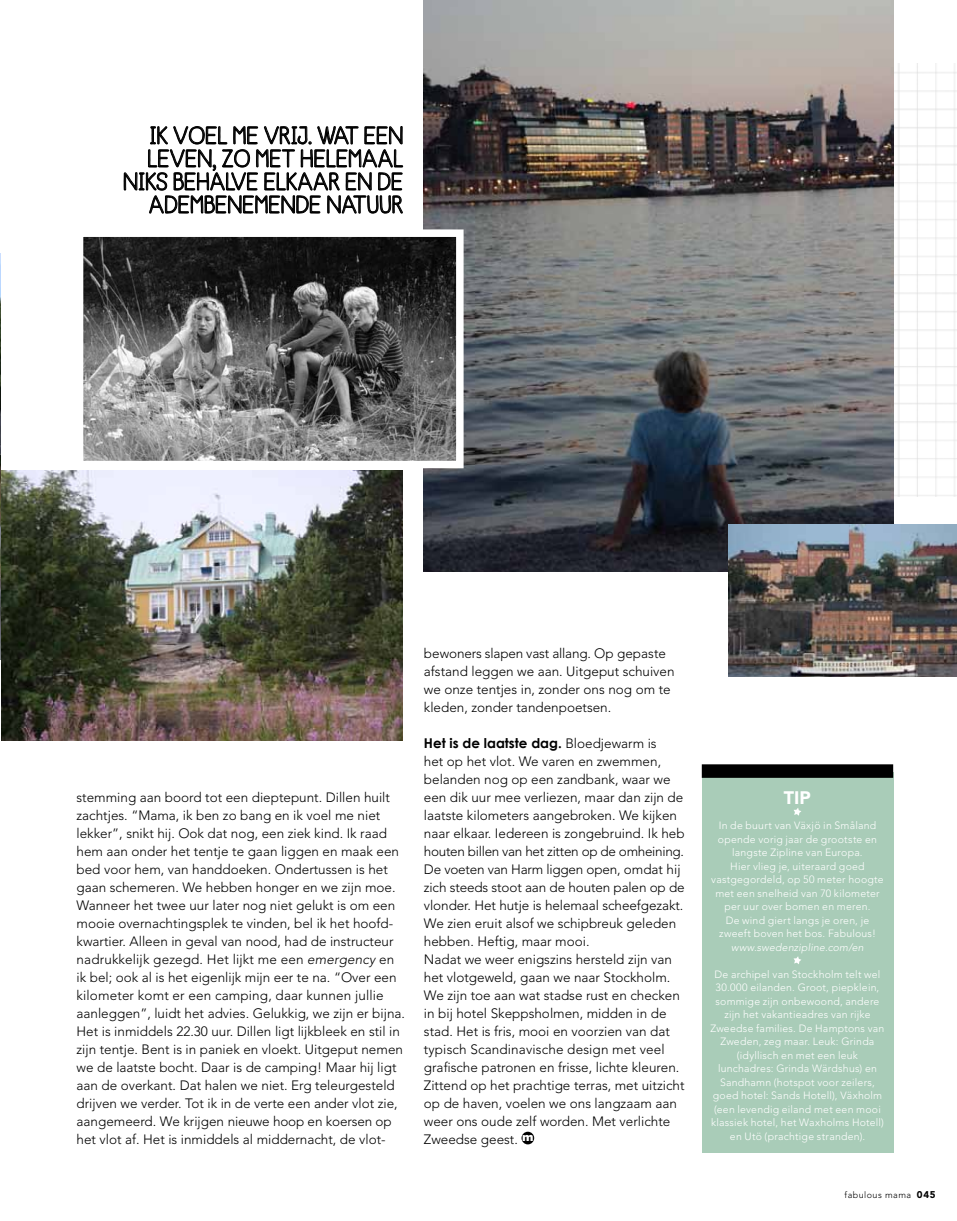
<style>
.page{position:relative;width:957px;height:1221px;background:#fff}
.page>*{position:absolute;margin:0;border:0;box-sizing:border-box;transform-origin:0 0}
.t1{font:700 24.3px/23.1px "Minik";letter-spacing:.01em;color:#000;text-align:right}
.t2{font:900 18px "Avenir LT";color:#fff}
.t3{font:300 13.5px/18px "Avenir LT";color:#000}
.t4{font:700 13.5px "Century Gothic";color:#000}
.t5{font:300 10.5px/13.5px "Avenir LT";letter-spacing:.02em;color:#fff;text-align:center}
.t6{font:italic 300 10.5px "Avenir LT";letter-spacing:.02em;color:#fff}
.t7{font:300 9px "Avenir LT";letter-spacing:.05em;color:#000}
.s1{font-style:italic}
.s2{font-family:"Avenir LT";font-weight:300}
.s3{font-weight:900;font-size:9.75px}
</style>
<div class="page">
<img style="left:893px;top:64px;width:64px;height:432px">
<img style="left:0;top:253px;width:1px;height:407px">
<img style="left:424px;top:0;width:469px;height:571px">
<img style="left:728px;top:524px;width:229px;height:152px">
<img style="left:1px;top:470px;width:401px;height:270px">
<img style="left:85px;top:238px;width:369px;height:221px">
<div style="left:76px;top:229px;width:387px;height:239px;border:8px solid #fff"></div>
<div style="left:702px;top:772px;width:191px;height:380px;background:#a9ccb8"></div>
<svg style="left:794px;top:808px;width:7px;height:7px"></svg>
<svg style="left:793px;top:956px;width:8px;height:8px"></svg>
<svg style="left:124px;top:126px;width:279px;height:88px"></svg>
<div style="left:521px;top:1131px;width:13px;height:13px;background:#000;border-radius:50%"></div>
<div style="left:702px;top:764px;width:191px;height:13px;background:#000"></div>
<h1 class="t1" style="left:123px;top:125px;width:281px">IK VOEL ME VRIJ. WAT EEN<br>LEVEN, ZO MET HELEMAAL<br>NIKS BEHALVE ELKAAR EN DE<br>ADEMBENEMENDE NATUUR</h1>
<p class="t3" style="left:77px;top:788px;width:330px">stemming aan boord tot een dieptepunt. Dillen huilt zachtjes. “Mama, ik ben zo bang en ik voel me niet lekker”, snikt hij. Ook dat nog, een ziek kind. Ik raad hem aan onder het tentje te gaan liggen en maak een bed voor hem, van handdoeken. Ondertussen is het gaan schemeren. We hebben honger en we zijn moe.<br>Wanneer het twee uur later nog niet gelukt is om een mooie overnachtingsplek te vinden, bel ik het hoofd&shy;kwartier. Alleen in geval van nood, had de instructeur nadrukkelijk gezegd. Het lijkt me een <span class="s1">emergency</span> en ik bel; ook al is het eigenlijk mijn eer te na. “Over een kilometer komt er een camping, daar kunnen jullie aanleggen”, luidt het advies. Gelukkig, we zijn er bijna.<br>Het is inmiddels 22.30 uur. Dillen ligt lijkbleek en stil in zijn tentje. Bent is in paniek en vloekt. Uitgeput nemen we de laatste bocht. Daar is de camping! Maar hij ligt aan de overkant. Dat halen we niet. Erg teleurgesteld drijven we verder. Tot ik in de verte een ander vlot zie, aangemeerd. We krijgen nieuwe hoop en koersen op het vlot af. Het is inmiddels al middernacht, de vlot-</p>
<p class="t3" style="left:424px;top:644px;width:252px">bewoners slapen vast allang. Op gepaste afstand leggen we aan. Uitgeput schuiven we onze tentjes in, zonder ons nog om te kleden, zonder tandenpoetsen.</p>
<p class="t4" style="left:424px;top:734px;width:234px">Het is de laatste dag. <span class="s2">Bloedjewarm is</span></p>
<p class="t3" style="left:424px;top:752px;width:262px">het op het vlot. We varen en zwemmen, belanden nog op een zandbank, waar we een dik uur mee verliezen, maar dan zijn de laatste kilometers aangebroken. We kijken naar elkaar. Iedereen is zongebruind. Ik heb houten billen van het zitten op de omheining.<br>De voeten van Harm liggen open, omdat hij zich steeds stoot aan de houten palen op de vlonder. Het hutje is helemaal scheefgezakt.<br>We zien eruit alsof we schipbreuk geleden hebben. Heftig, maar mooi.<br>Nadat we weer enigszins hersteld zijn van het vlotgeweld, gaan we naar Stockholm.<br>We zijn toe aan wat stadse rust en checken in bij hotel Skeppsholmen, midden in de stad. Het is fris, mooi en voorzien van dat typisch Scandinavische design met veel grafische patronen en frisse, lichte kleuren.<br>Zittend op het prachtige terras, met uitzicht op de haven, voelen we ons langzaam aan weer ons oude zelf worden. Met verlichte Zweedse geest. <sup>m</sup></p>
<h2 class="t2" style="left:784px;top:786px;width:28px">Tip</h2>
<p class="t5" style="left:711px;top:818px;width:174px">In de buurt van Växjö in Småland opende vorig jaar de grootste en langste Zipline van Europa.<br>Hier vlieg je, uiteraard goed vastgegordeld, op 50 meter hoogte met een snelheid van 70 kilometer per uur over bomen en meren.<br>De wind giert langs je oren, je zweeft boven het bos. Fabulous!</p>
<p class="t6" style="left:731px;top:941px;width:134px">www.swedenzipline.com/en</p>
<p class="t5" style="left:710px;top:967px;width:175px">De archipel van Stockholm telt wel<br>30.000 eilanden. Groot, piepklein, sommige zijn onbewoond, andere zijn het vakantieadres van rijke<br>Zweedse families. De Hamptons van<br>Zweden, zeg maar. Leuk: Grinda (idyllisch en met een leuk lunchadres: Grinda Wärdshus) en<br>Sandhamn (hotspot voor zeilers, goed hotel: Sands Hotell), Växholm (een levendig eiland met een mooi klassiek hotel, het Waxholms Hotell) en Utö (prachtige stranden).</p>
<p class="t7" style="left:844px;top:1189px;width:93px">fabulous mama <span class="s3">045</span></p>
</div>
